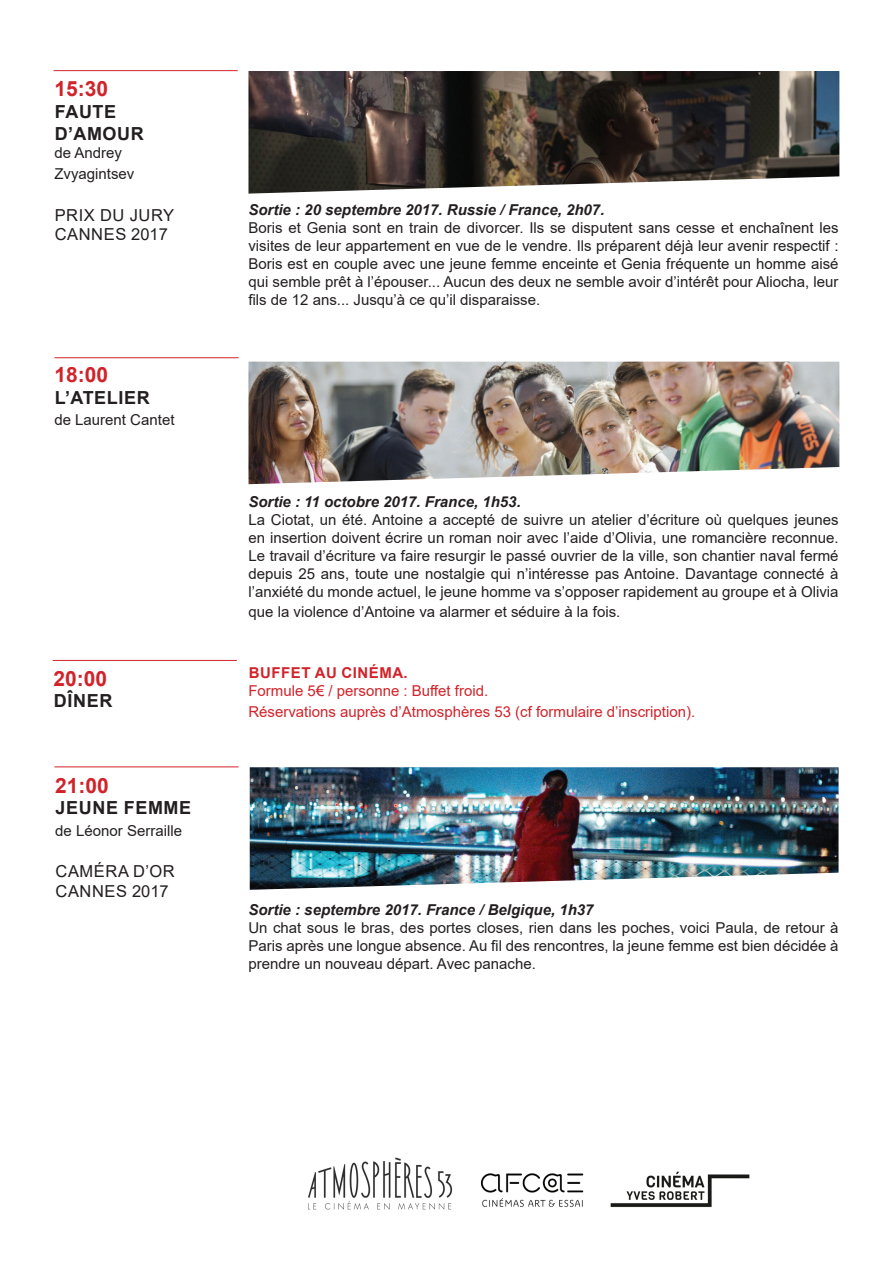
<style>
.page{position:relative;width:893px;height:1263px;background:#fff}
.page>*{position:absolute;margin:0;border:0;box-sizing:border-box;transform-origin:0 0}
.t1{font:700 21px "Arial";color:#d1232a}
.t2{font:700 18px/21.6px "Arial";letter-spacing:.035em;color:#231f20}
.t3{font:16.5px/19.8px "Arial";letter-spacing:.035em;color:#231f20}
.t4{font:15px/18px "Arial";color:#231f20;text-align:justify}
.t5{font:italic 700 15px "Arial";color:#231f20}
.t6{font:15px/21.6px "Arial";color:#d1232a}
.t7{font:700 15px "Arial";letter-spacing:.035em;color:#d1232a}
</style>
<div class="page">
<img style="left:481px;top:1173px;width:103px;height:34px">
<img style="left:308px;top:1157px;width:145px;height:53px">
<img style="left:610px;top:1171px;width:140px;height:37px">
<hr style="left:54px;top:357px;width:185px;height:1px;background:#d1232a">
<hr style="left:54px;top:70px;width:184px;height:1px;background:#d1232a">
<hr style="left:53px;top:660px;width:184px;height:1px;background:#d1232a">
<hr style="left:54px;top:766px;width:185px;height:1px;background:#d1232a">
<img style="left:248px;top:71px;width:591px;height:123px">
<img style="left:248px;top:362px;width:591px;height:122px">
<img style="left:250px;top:767px;width:588px;height:123px">
<h1 class="t1" style="left:54px;top:74px;width:55px">15:30</h1>
<p class="t2" style="left:55px;top:101px;width:91px">FAUTE<br>D’AMOUR</p>
<p class="t4" style="left:54px;top:141px;width:82px;line-height:21.6px">de Andrey<br>Zvyagintsev</p>
<p class="t3" style="left:55px;top:205px;width:121px">PRIX DU JURY<br>Cannes 2017</p>
<h1 class="t1" style="left:54px;top:360px;width:55px">18:00</h1>
<p class="t2" style="left:55px;top:387px;width:97px">L’ATELIER</p>
<p class="t4" style="left:54px;top:411px;width:122px">de Laurent Cantet</p>
<h1 class="t1" style="left:54px;top:664px;width:55px">20:00</h1>
<p class="t2" style="left:54px;top:690px;width:60px">DÎNER</p>
<h1 class="t1" style="left:55px;top:770px;width:55px">21:00</h1>
<p class="t2" style="left:56px;top:797px;width:137px">JEUNE FEMME</p>
<p class="t4" style="left:55px;top:821px;width:128px">de Léonor Serraille</p>
<p class="t3" style="left:56px;top:861px;width:115px">caméra d’or<br>Cannes 2017</p>
<p class="t5" style="left:248px;top:200px;width:357px">Sortie : 20 septembre 2017. Russie / France, 2h07.</p>
<p class="t4" style="left:248px;top:219px;width:592px">Boris et Genia sont en train de divorcer. Ils se disputent sans cesse et enchaînent les visites de leur appartement en vue de le vendre. Ils préparent déjà leur avenir respectif :<br>Boris est en couple avec une jeune femme enceinte et Genia fréquente un homme aisé qui semble prêt à l’épouser... Aucun des deux ne semble avoir d’intérêt pour Aliocha, leur fils de 12 ans... Jusqu’à ce qu’il disparaisse.</p>
<p class="t5" style="left:248px;top:491px;width:274px">Sortie : 11 octobre 2017. France, 1h53.</p>
<p class="t4" style="left:248px;top:510px;width:592px">La Ciotat, un été. Antoine a accepté de suivre un atelier d’écriture où quelques jeunes en insertion doivent écrire un roman noir avec l’aide d’Olivia, une romancière reconnue.<br>Le travail d’écriture va faire resurgir le passé ouvrier de la ville, son chantier naval fermé depuis 25 ans, toute une nostalgie qui n’intéresse pas Antoine. Davantage connecté à l’anxiété du monde actuel, le jeune homme va s’opposer rapidement au groupe et à Olivia</p>
<p class="t4" style="left:248px;top:602px;width:373px">que la violence d’Antoine va alarmer et séduire à la fois.</p>
<p class="t7" style="left:249px;top:662px;width:161px">BUFFET AU CINÉMA.</p>
<p class="t6" style="left:248px;top:680px;width:448px">Formule 5€ / personne : Buffet froid.<br>Réservations auprès d’Atmosphères 53 (cf formulaire d’inscription).</p>
<p class="t5" style="left:248px;top:900px;width:347px">Sortie : septembre 2017. France / Belgique, 1h37</p>
<p class="t4" style="left:248px;top:919px;width:592px">Un chat sous le bras, des portes closes, rien dans les poches, voici Paula, de retour à Paris après une longue absence. Au fil des rencontres, la jeune femme est bien décidée à prendre un nouveau départ. Avec panache.</p>
</div>
